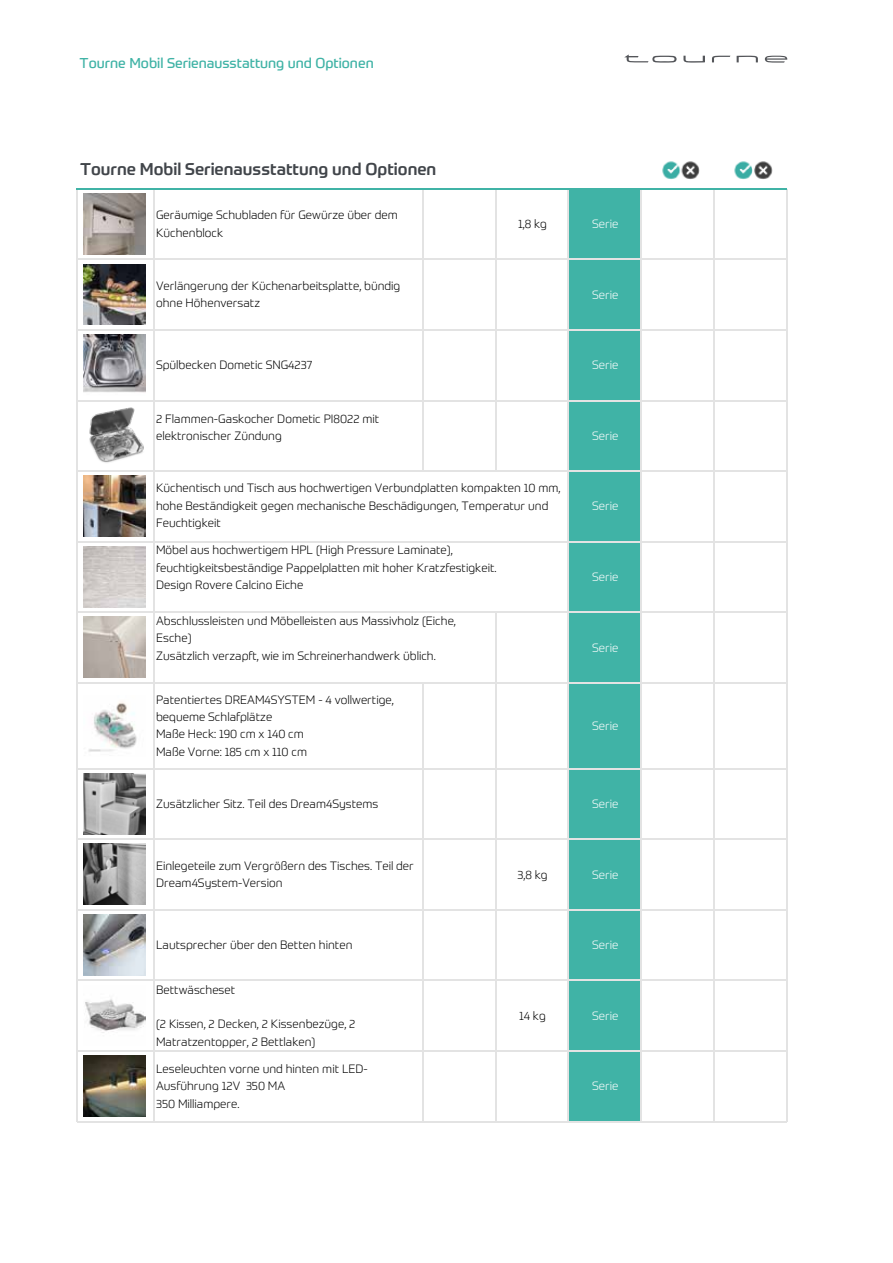
<style>
.page{position:relative;width:893px;height:1263px;background:#fff}
.page>*{position:absolute;margin:0;border:0;box-sizing:border-box;transform-origin:0 0}
.t1{font:16.8px "t Prometo Medium";color:#41454a}
.t2{font:14.1px "t Prometo Regular";color:#40b3a6}
.t3{font:11.85px/17.2px "t Prometo Light";color:#000}
.t4{font:11.85px "t Prometo Light";color:#fff}
</style>
<div class="page">
<svg style="left:765px;top:56px;width:22px;height:7px"></svg>
<svg style="left:737px;top:56px;width:21px;height:6px"></svg>
<svg style="left:683px;top:56px;width:22px;height:7px"></svg>
<svg style="left:712px;top:56px;width:18px;height:6px"></svg>
<svg style="left:624px;top:54px;width:52px;height:9px"></svg>
<div style="left:568px;top:189px;width:73px;height:933px;background:#40b3a6"></div>
<hr style="left:495px;top:189px;width:1px;height:283px;background:#e3e3e3">
<hr style="left:422px;top:189px;width:1px;height:283px;background:#e3e3e3">
<hr style="left:76px;top:189px;width:1px;height:933px;background:#e3e3e3">
<hr style="left:153px;top:189px;width:1px;height:933px;background:#e3e3e3">
<hr style="left:422px;top:683px;width:1px;height:439px;background:#e3e3e3">
<hr style="left:495px;top:613px;width:1px;height:509px;background:#e3e3e3">
<hr style="left:568px;top:189px;width:1px;height:933px;background:#e3e3e3">
<hr style="left:640px;top:189px;width:2px;height:933px;background:#e3e3e3">
<hr style="left:713px;top:189px;width:1px;height:933px;background:#e3e3e3">
<hr style="left:786px;top:189px;width:1px;height:933px;background:#e3e3e3">
<hr style="left:76px;top:188px;width:711px;height:1px;background:#40b3a6">
<hr style="left:77px;top:259px;width:710px;height:1px;background:#e3e3e3">
<hr style="left:77px;top:329px;width:710px;height:2px;background:#e3e3e3">
<hr style="left:77px;top:400px;width:710px;height:1px;background:#e3e3e3">
<hr style="left:77px;top:470px;width:710px;height:2px;background:#e3e3e3">
<hr style="left:77px;top:541px;width:710px;height:1px;background:#e3e3e3">
<hr style="left:77px;top:612px;width:710px;height:1px;background:#e3e3e3">
<hr style="left:77px;top:682px;width:710px;height:1px;background:#e3e3e3">
<hr style="left:77px;top:768px;width:710px;height:1px;background:#e3e3e3">
<hr style="left:77px;top:839px;width:710px;height:1px;background:#e3e3e3">
<hr style="left:77px;top:909px;width:710px;height:1px;background:#e3e3e3">
<hr style="left:77px;top:980px;width:710px;height:1px;background:#e3e3e3">
<hr style="left:77px;top:1050px;width:710px;height:2px;background:#e3e3e3">
<hr style="left:77px;top:1121px;width:710px;height:1px;background:#e3e3e3">
<img style="left:662px;top:161px;width:38px;height:18px">
<img style="left:734px;top:161px;width:39px;height:18px">
<img style="left:83px;top:193px;width:63px;height:61px">
<img style="left:83px;top:335px;width:63px;height:58px">
<img style="left:83px;top:264px;width:63px;height:61px">
<img style="left:83px;top:476px;width:63px;height:60px">
<img style="left:83px;top:546px;width:63px;height:61px">
<img style="left:83px;top:617px;width:63px;height:61px">
<img style="left:83px;top:773px;width:63px;height:61px">
<img style="left:83px;top:844px;width:63px;height:61px">
<img style="left:83px;top:914px;width:63px;height:61px">
<img style="left:85px;top:999px;width:61px;height:34px">
<img style="left:83px;top:1055px;width:63px;height:61px">
<img style="left:88px;top:702px;width:49px;height:50px">
<img style="left:89px;top:407px;width:55px;height:56px">
<p class="t2" style="left:80px;top:54px;width:296px">Tourne Mobil Serienausstattung und Optionen</p>
<h1 class="t1" style="left:80px;top:159px;width:358px">Tourne Mobil Serienausstattung und Optionen</h1>
<p class="t3" style="left:156px;top:207px;width:243px">Geräumige Schubladen für Gewürze über dem<br>Küchenblock</p>
<p class="t3" style="left:518px;top:215px;width:30px">1,8 kg</p>
<p class="t4" style="left:592px;top:217px;width:28px">Serie</p>
<p class="t3" style="left:156px;top:277px;width:246px">Verlängerung der Küchenarbeitsplatte, bündig ohne Höhenversatz</p>
<p class="t4" style="left:592px;top:287px;width:28px">Serie</p>
<p class="t3" style="left:156px;top:356px;width:158px">Spülbecken Dometic SNG4237</p>
<p class="t4" style="left:592px;top:358px;width:28px">Serie</p>
<p class="t3" style="left:156px;top:410px;width:225px">2 Flammen-Gaskocher Dometic PI8022 mit elektronischer Zündung</p>
<p class="t3" style="left:156px;top:480px;width:406px">Küchentisch und Tisch aus hochwertigen Verbundplatten kompakten 10 mm, hohe Beständigkeit gegen mechanische Beschädigungen, Temperatur und<br>Feuchtigkeit</p>
<p class="t3" style="left:156px;top:541px;width:342px">Möbel aus hochwertigem HPL (High Pressure Laminate), feuchtigkeitsbeständige Pappelplatten mit hoher Kratzfestigkeit.<br>Design Rovere Calcino Eiche</p>
<p class="t3" style="left:156px;top:612px;width:301px">Abschlussleisten und Möbelleisten aus Massivholz (Eiche,<br>Esche)<br>Zusätzlich verzapft, wie im Schreinerhandwerk üblich.</p>
<p class="t3" style="left:156px;top:691px;width:239px">Patentiertes DREAM4SYSTEM - 4 vollwertige, bequeme Schlafplätze<br>Maße Heck: 190 cm x 140 cm<br>Maße Vorne: 185 cm x 110 cm</p>
<p class="t4" style="left:592px;top:429px;width:28px">Serie</p>
<p class="t4" style="left:592px;top:499px;width:28px">Serie</p>
<p class="t4" style="left:592px;top:570px;width:28px">Serie</p>
<p class="t4" style="left:592px;top:640px;width:28px">Serie</p>
<p class="t4" style="left:592px;top:718px;width:28px">Serie</p>
<p class="t3" style="left:156px;top:795px;width:224px">Zusätzlicher Sitz. Teil des Dream4Systems</p>
<p class="t4" style="left:592px;top:797px;width:28px">Serie</p>
<p class="t3" style="left:156px;top:857px;width:259px">Einlegeteile zum Vergrößern des Tisches. Teil der<br>Dream4System-Version</p>
<p class="t3" style="left:517px;top:866px;width:32px">3,8 kg</p>
<p class="t4" style="left:592px;top:867px;width:28px">Serie</p>
<p class="t3" style="left:156px;top:936px;width:198px">Lautsprecher über den Betten hinten</p>
<p class="t4" style="left:592px;top:938px;width:28px">Serie</p>
<p class="t3" style="left:156px;top:981px;width:81px">Bettwäscheset</p>
<p class="t3" style="left:156px;top:1015px;width:201px">(2 Kissen, 2 Decken, 2 Kissenbezüge, 2<br>Matratzentopper, 2 Bettlaken)</p>
<p class="t3" style="left:519px;top:1007px;width:28px">14 kg</p>
<p class="t4" style="left:592px;top:1008px;width:28px">Serie</p>
<p class="t3" style="left:156px;top:1060px;width:213px">Leseleuchten vorne und hinten mit LED-<br>Ausführung 12V 350 MA<br>350 Milliampere.</p>
<p class="t4" style="left:592px;top:1079px;width:28px">Serie</p>
</div>
